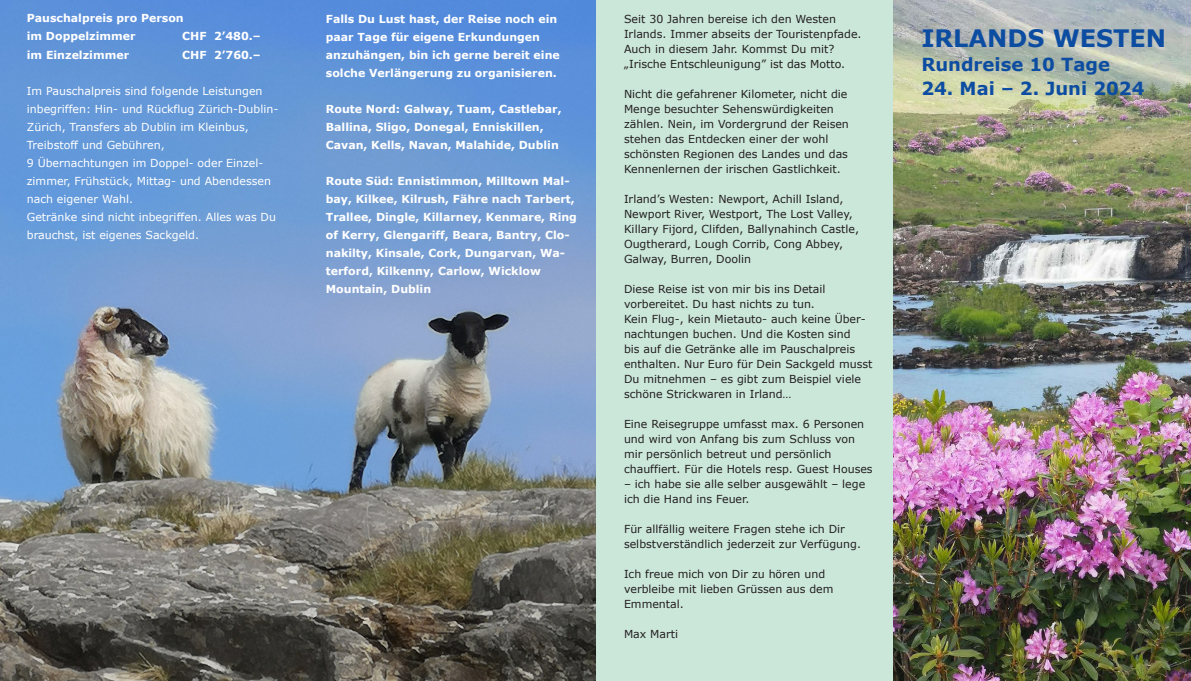
<style>
.page{position:relative;width:1191px;height:681px;background:#fff}
.page>*{position:absolute;margin:0;border:0;box-sizing:border-box;transform-origin:0 0}
.t1{font:700 24px "Verdana";color:#0d4da1}
.t2{font:700 18px "Verdana";color:#0d4da1}
.t3{font:11px/15px "Verdana";color:#231f20}
.t4{font:700 11px/18px "Verdana";color:#fff}
.t5{font:11px/18px "Verdana";color:#fff}
</style>
<div class="page">
<div style="left:0;top:0;width:893px;height:680px;background:#cbe7da"></div>
<img style="left:0;top:0;width:595px;height:680px">
<img style="left:893px;top:0;width:298px;height:680px">
<p class="t4" style="left:27px;top:9px;width:158px">Pauschalpreis pro Person</p>
<p class="t4" style="left:27px;top:27px;width:110px">im Doppelzimmer</p>
<p class="t4" style="left:182px;top:27px;width:80px">CHF 2’480.–</p>
<p class="t4" style="left:27px;top:45px;width:104px">im Einzelzimmer</p>
<p class="t4" style="left:182px;top:45px;width:80px">CHF 2’760.–</p>
<p class="t5" style="left:27px;top:81px;width:237px">Im Pauschalpreis sind folgende Leistungen</p>
<p class="t5" style="left:27px;top:99px;width:253px">inbegriffen: Hin- und Rückflug Zürich-Dublin-<br>Zürich, Transfers ab Dublin im Kleinbus,<br>Treibstoff und Gebühren,</p>
<p class="t5" style="left:27px;top:153px;width:246px">9 Übernachtungen im Doppel- oder Einzel&shy;zimmer, Frühstück, Mittag- und Abendessen nach eigener Wahl.</p>
<p class="t5" style="left:27px;top:207px;width:251px">Getränke sind nicht inbegriffen. Alles was Du brauchst, ist eigenes Sackgeld.</p>
<p class="t4" style="left:326px;top:10px;width:233px">Falls Du Lust hast, der Reise noch ein paar Tage für eigene Erkundungen</p>
<p class="t4" style="left:326px;top:46px;width:235px">anzuhängen, bin ich gerne bereit eine solche Verlängerung zu organisieren.</p>
<p class="t4" style="left:326px;top:100px;width:237px">Route Nord: Galway, Tuam, Castlebar,<br>Ballina, Sligo, Donegal, Enniskillen,<br>Cavan, Kells, Navan, Malahide, Dublin</p>
<p class="t4" style="left:326px;top:172px;width:250px">Route Süd: Ennistimmon, Milltown Mal&shy;bay, Kilkee, Kilrush, Fähre nach Tarbert,</p>
<p class="t4" style="left:326px;top:208px;width:252px">Trallee, Dingle, Killarney, Kenmare, Ring of Kerry, Glengariff, Beara, Bantry, Clo&shy;nakilty, Kinsale, Cork, Dungarvan, Wa&shy;terford, Kilkenny, Carlow, Wicklow Mountain, Dublin</p>
<p class="t3" style="left:624px;top:11px;width:213px">Seit 30 Jahren bereise ich den Westen</p>
<p class="t3" style="left:624px;top:26px;width:239px">Irlands. Immer abseits der Touristenpfade.<br>Auch in diesem Jahr. Kommst Du mit?</p>
<p class="t3" style="left:624px;top:56px;width:223px">„Irische Entschleunigung” ist das Motto.</p>
<p class="t3" style="left:624px;top:86px;width:225px">Nicht die gefahrener Kilometer, nicht die<br>Menge besuchter Sehenswürdigkeiten</p>
<p class="t3" style="left:624px;top:116px;width:226px">zählen. Nein, im Vordergrund der Reisen</p>
<p class="t3" style="left:624px;top:131px;width:206px">stehen das Entdecken einer der wohl</p>
<p class="t3" style="left:624px;top:146px;width:225px">schönsten Regionen des Landes und das</p>
<p class="t3" style="left:624px;top:161px;width:218px">Kennenlernen der irischen Gastlichkeit.</p>
<p class="t3" style="left:624px;top:191px;width:230px">Irland’s Westen: Newport, Achill Island,<br>Newport River, Westport, The Lost Valley,</p>
<p class="t3" style="left:624px;top:221px;width:237px">Killary Fijord, Clifden, Ballynahinch Castle,<br>Ougtherard, Lough Corrib, Cong Abbey,</p>
<p class="t3" style="left:624px;top:251px;width:129px">Galway, Burren, Doolin</p>
<p class="t3" style="left:624px;top:281px;width:203px">Diese Reise ist von mir bis ins Detail</p>
<p class="t3" style="left:624px;top:296px;width:192px">vorbereitet. Du hast nichts zu tun.</p>
<p class="t3" style="left:624px;top:311px;width:243px">Kein Flug-, kein Mietauto- auch keine Über&shy;nachtungen buchen. Und die Kosten sind</p>
<p class="t3" style="left:624px;top:341px;width:250px">bis auf die Getränke alle im Pauschalpreis enthalten. Nur Euro für Dein Sackgeld musst Du mitnehmen – es gibt zum Beispiel viele schöne Strickwaren in Irland…</p>
<p class="t3" style="left:624px;top:416px;width:242px">Eine Reisegruppe umfasst max. 6 Personen und wird von Anfang bis zum Schluss von</p>
<p class="t3" style="left:624px;top:446px;width:209px">mir persönlich betreut und persönlich</p>
<p class="t3" style="left:624px;top:461px;width:250px">chauffiert. Für die Hotels resp. Guest Houses</p>
<p class="t3" style="left:624px;top:476px;width:243px">– ich habe sie alle selber ausgewählt – lege ich die Hand ins Feuer.</p>
<p class="t3" style="left:624px;top:521px;width:238px">Für allfällig weitere Fragen stehe ich Dir selbstverständlich jederzeit zur Verfügung.</p>
<p class="t3" style="left:624px;top:566px;width:203px">Ich freue mich von Dir zu hören und</p>
<p class="t3" style="left:624px;top:581px;width:211px">verbleibe mit lieben Grüssen aus dem</p>
<p class="t3" style="left:624px;top:596px;width:61px">Emmental.</p>
<p class="t3" style="left:624px;top:626px;width:56px">Max Marti</p>
<p class="t1" style="left:921px;top:22px;width:246px">IRLANDS WESTEN</p>
<p class="t2" style="left:921px;top:52px;width:190px">Rundreise 10 Tage</p>
<p class="t2" style="left:921px;top:76px;width:225px">24. Mai – 2. Juni 2024</p>
</div>
